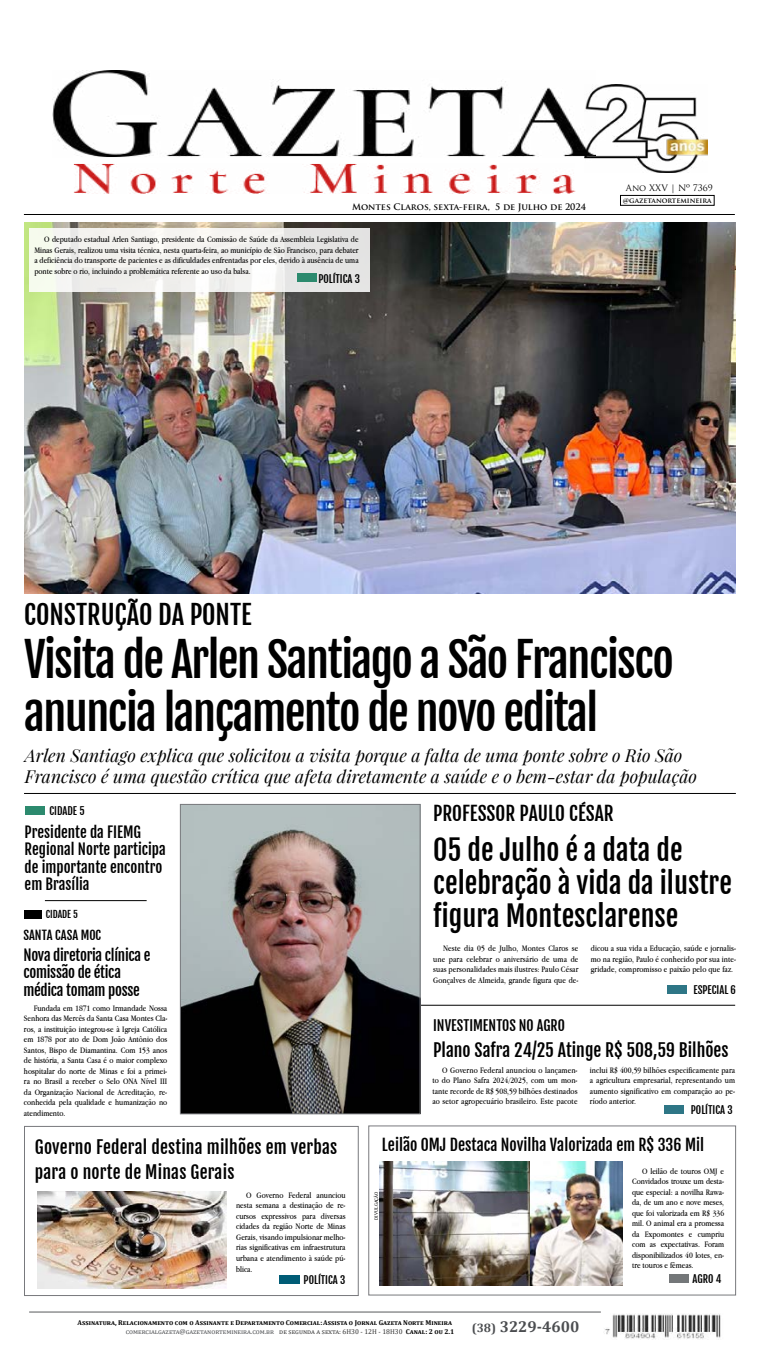
<style>
.page{position:relative;width:759px;height:1365px;background:#fff}
.page>*{position:absolute;margin:0;border:0;box-sizing:border-box;transform-origin:0 0}
.t1{font:46.38px/53.4px "Fjalla One";letter-spacing:-.035em;color:#000}
.t2{font:28px/33.2px "Fjalla One";color:#000}
.t3{font:26.25px "Fjalla One";color:#000}
.t4{font:19.25px "Fjalla One";color:#000}
.t5{font:italic 17.5px/21px "Playfair Display";color:#000}
.t6{font:17.5px/24.5px "Fjalla One";letter-spacing:.01em;color:#000}
.t7{font:15.75px "Fjalla One";color:#000}
.t8{font:700 15.75px "Cambria";color:#4b4d50}
.t9{font:14.88px/17.5px "Fjalla One";color:#000}
.t10{font:14.88px/17.5px "Fjalla One";letter-spacing:-.02em;color:#000}
.t11{font:14px "Fjalla One";color:#000}
.t12{font:12.25px "Fjalla One";color:#000}
.t13{font:700 12.25px "Cambria";color:#4b4d50}
.t14{font:10.5px "Fjalla One";color:#000}
.t15{font:9.62px "Fjalla One";color:#000}
.t16{font:8.75px/10.5px "Apple Garamond";color:#000;text-align:justify}
.t17{font:700 8.75px "Trajan Pro";color:#000}
.t18{font:8.75px "Trajan Pro";color:#000}
.t19{font:700 7px "Cambria";color:#000}
.t20{font:7px "Cambria";color:#333}
.t21{font:7px "Cambria";color:#4b4d50}
.t22{font:700 7px "Trajan Pro";color:#000}
.t23{font:4.38px "Andada";letter-spacing:.02em;color:#000}
.s1{font-weight:700;color:#000}
</style>
<div class="page">
<hr style="left:29px;top:1311px;width:572px;height:1px;background:#58595b">
<img style="left:53px;top:70px;width:532px;height:124px">
<img style="left:585px;top:84px;width:122px;height:88px">
<img style="left:25px;top:222px;width:711px;height:371px">
<div style="left:24px;top:1125px;width:335px;height:170px;border:1px solid #78797d"></div>
<div style="left:24px;top:909px;width:18px;height:9px;background:#000"></div>
<div style="left:667px;top:984px;width:20px;height:9px;background:#2e7686"></div>
<div style="left:664px;top:1105px;width:19px;height:8px;background:#2e7686"></div>
<div style="left:620px;top:195px;width:94px;height:10px;border:1px solid #000"></div>
<hr style="left:24px;top:214px;width:711px;height:1px;background:#000">
<img style="left:605px;top:1314px;width:116px;height:24px">
<hr style="left:24px;top:793px;width:712px;height:1px;background:#000">
<div style="left:25px;top:806px;width:19px;height:8px;background:#2c8a6e"></div>
<div style="left:368px;top:1125px;width:368px;height:170px;border:1px solid #78797d"></div>
<img style="left:380px;top:1161px;width:150px;height:124px">
<div style="left:669px;top:1273px;width:20px;height:9px;background:#747779"></div>
<div style="left:279px;top:1275px;width:21px;height:8px;background:#005c76"></div>
<hr style="left:45px;top:900px;width:102px;height:1px;background:#000">
<hr style="left:420px;top:1004px;width:315px;height:1px;background:#000">
<svg style="left:29px;top:228px;width:340px;height:64px;fill:#f1f1ed"></svg>
<div style="left:297px;top:273px;width:20px;height:9px;background:#2c8a6e"></div>
<img style="left:38px;top:1191px;width:188px;height:97px">
<img style="left:182px;top:805px;width:237px;height:307px">
<div style="left:180px;top:803px;width:241px;height:311px;border:1px solid #78797d"></div>
<img style="left:530px;top:1161px;width:92px;height:124px">
<p class="t17" style="left:352px;top:201px;width:139px">Montes Claros, sexta-feira,</p>
<p class="t17" style="left:495px;top:201px;width:92px">5 de Julho de 2024</p>
<p class="t16" style="left:34px;top:234px;width:326px;text-indent:10px">O deputado estadual Arlen Santiago, presidente da Comissão de Saúde da Assembleia Legislativa de Minas Gerais, realizou uma visita técnica, nesta quarta-feira, ao município de São Francisco, para debater a deficiência do transporte de pacientes ase dificuldades enfrentadas por eles, devido à ausência de uma</p>
<p class="t14" style="left:318px;top:272px;width:43px">POLÍTICA 3</p>
<p class="t16" style="left:34px;top:265px;width:218px">ponte sobre o rio, incluindo a problemática referente ao uso da balsa.</p>
<p class="t18" style="left:626px;top:182px;width:89px">Ano XXV | Nº 7369</p>
<p class="t22" style="left:623px;top:196px;width:90px">@gazetanortemineira</p>
<h3 class="t3" style="left:24px;top:599px;width:229px">CONSTRUÇÃO DA PONTE</h3>
<h1 class="t1" style="left:24px;top:632px;width:651px">Visita de Arlen Santiago a São Francisco anuncia lançamento de novo edital</h1>
<h3 class="t5" style="left:25px;top:744px;width:674px">Arlen Santiago explica que solicitou a visita porque a falta de uma ponte sobre o Rio São<br>Francisco é uma questão crítica que afeta diretamente a saúde oe bem-estar da população</h3>
<p class="t14" style="left:50px;top:804px;width:37px">CIDADE 5</p>
<h3 class="t9" style="left:25px;top:823px;width:143px">Presidente da FIEMG<br>Regional Norte participa de importante encontro em Brasília</h3>
<p class="t15" style="left:46px;top:908px;width:34px">CIDADE 5</p>
<h3 class="t12" style="left:23px;top:927px;width:79px">SANTA CASA MOC</h3>
<h3 class="t10" style="left:23px;top:946px;width:129px">Nova diretoria clínica e comissão de ética médica tomam posse</h3>
<p class="t16" style="left:34px;top:1002px;width:135px">Fundada em 1871 como Irmandade Nossa</p>
<p class="t16" style="left:24px;top:1023px;width:145px">ros a, instituição integrou s e- à Igreja Católica</p>
<p class="t16" style="left:24px;top:1012px;width:145px">Senhora das Mercês da Santa Casa Montes Cla-</p>
<p class="t16" style="left:24px;top:1033px;width:145px">em 1878 por ato de Dom João Antônio dos Santos, Bispo de Diamantina. Com 153 anos de história a, Santa Casa oé maior complexo</p>
<p class="t16" style="left:24px;top:1075px;width:145px">ra no Brasil a receber o Selo ONA Nível III</p>
<p class="t16" style="left:24px;top:1065px;width:145px">hospitalar do norte de Minas e foi a primei-</p>
<p class="t16" style="left:24px;top:1096px;width:145px">conhecida pela qualidade e humanização no</p>
<p class="t16" style="left:24px;top:1086px;width:145px">da Organização Nacional de Acreditação, re-</p>
<p class="t16" style="left:24px;top:1107px;width:43px">atendimento.</p>
<h3 class="t6" style="left:35px;top:1134px;width:304px">Governo Federal destina milhões em verbas para o norte de Minas Gerais</h3>
<p class="t16" style="left:289px;top:1189px;width:24px">Federal</p>
<p class="t16" style="left:246px;top:1189px;width:7px">O</p>
<p class="t16" style="left:257px;top:1189px;width:28px">Governo</p>
<p class="t16" style="left:316px;top:1189px;width:31px">anunciou</p>
<p class="t16" style="left:236px;top:1200px;width:111px">nesta semana a destinação de re-</p>
<p class="t16" style="left:236px;top:1221px;width:111px">cidades da região Norte de Minas</p>
<p class="t16" style="left:236px;top:1242px;width:111px">rias significativas em infraestrutura</p>
<p class="t16" style="left:321px;top:1210px;width:26px">diversas</p>
<p class="t16" style="left:261px;top:1210px;width:37px">expressivos</p>
<p class="t16" style="left:236px;top:1210px;width:21px">cursos</p>
<p class="t16" style="left:302px;top:1210px;width:15px">para</p>
<p class="t16" style="left:236px;top:1231px;width:111px">Gerais, visando impulsionar melho-</p>
<p class="t16" style="left:236px;top:1263px;width:18px">blica.</p>
<p class="t16" style="left:236px;top:1252px;width:111px">urbana e atendimento à saúde pú-</p>
<p class="t14" style="left:304px;top:1273px;width:43px">POLÍTICA 3</p>
<h3 class="t4" style="left:433px;top:802px;width:182px">PROFESSOR PAULO CÉSAR</h3>
<h2 class="t2" style="left:433px;top:833px;width:300px">05 de Julho aé data de celebração à vida da ilustre figura Montesclarense</h2>
<p class="t16" style="left:433px;top:942px;width:147px;text-indent:10px">Neste dia 05 de Julho, Montes Claros se une para celebrar o aniversário de uma de suas personalidades mais ilustres: Paulo César</p>
<p class="t16" style="left:433px;top:974px;width:147px">Gonçalves de Almeida, grande figura que de-</p>
<h3 class="t11" style="left:433px;top:1016px;width:133px">INVESTIMENTOS NO AGRO</h3>
<p class="t16" style="left:591px;top:942px;width:147px">dicou a sua vida a Educação, saúde e jornalis-</p>
<p class="t16" style="left:591px;top:953px;width:147px">mo na região, Paulo é conhecido por sua inte-</p>
<p class="t16" style="left:591px;top:963px;width:144px">gridade, compromisso e paixão pelo que faz.</p>
<p class="t14" style="left:693px;top:982px;width:44px">ESPECIAL 6</p>
<h3 class="t6" style="left:433px;top:1037px;width:297px">Plano Safra 24/25 Atinge $R 508,59 Bilhões</h3>
<p class="t16" style="left:442px;top:1064px;width:137px">O Governo Federal anunciou o lançamen-</p>
<p class="t16" style="left:432px;top:1095px;width:147px">ao setor agropecuário brasileiro. Este pacote</p>
<p class="t16" style="left:432px;top:1074px;width:147px">to do Plano Safra 2024/2025, com um mon-</p>
<p class="t16" style="left:432px;top:1085px;width:147px">tante recorde de $R 508,59 bilhões destinados</p>
<p class="t16" style="left:590px;top:1064px;width:147px">inclui $R 400,59 bilhões especificamente para a agricultura empresarial, representando um</p>
<p class="t16" style="left:590px;top:1095px;width:48px">ríodo anterior.</p>
<p class="t16" style="left:590px;top:1085px;width:147px">aumento significativo em comparação ao pe-</p>
<p class="t14" style="left:691px;top:1103px;width:43px">POLÍTICA 3</p>
<h3 class="t7" style="left:382px;top:1134px;width:324px">Leilão OMJ Destaca Novilha Valorizada em $R 336 Mil</h3>
<p class="t23" style="left:373px;top:1219px;width:30px;rotate:-90deg">DIVULGAÇÃO</p>
<p class="t16" style="left:642px;top:1165px;width:84px">O leilão de touros OMJ e</p>
<p class="t16" style="left:632px;top:1196px;width:94px">da, de um ano e nove meses,</p>
<p class="t16" style="left:632px;top:1175px;width:94px">Convidados trouxe um desta-</p>
<p class="t16" style="left:632px;top:1207px;width:94px;text-align:right">que foi valorizada em $R 336 mil O. animal era a promessa cumpriu</p>
<p class="t16" style="left:632px;top:1186px;width:94px">que especial a: novilha Rawa-</p>
<p class="t16" style="left:632px;top:1228px;width:9px">da</p>
<p class="t16" style="left:645px;top:1228px;width:40px">Expomontes</p>
<p class="t16" style="left:689px;top:1228px;width:5px">e</p>
<p class="t16" style="left:661px;top:1238px;width:41px">expectativas.</p>
<p class="t16" style="left:704px;top:1238px;width:21px">Foram</p>
<p class="t16" style="left:632px;top:1238px;width:15px">com</p>
<p class="t16" style="left:632px;top:1259px;width:63px">tre touros e fêmeas.</p>
<p class="t16" style="left:650px;top:1238px;width:8px">as</p>
<p class="t16" style="left:632px;top:1249px;width:94px">disponibilizados 40 lotes, en-</p>
<p class="t14" style="left:693px;top:1271px;width:30px">AGRO 4</p>
<p class="t19" style="left:78px;top:1317px;width:376px">Assinatura, Relacionamento com o Assinante e Departamento Comercial:Assista o Jornal Gazeta Norte Mineira</p>
<h3 class="t8" style="left:500px;top:1314px;width:81px">3229-4600</h3>
<h3 class="t13" style="left:472px;top:1318px;width:26px">(38)</h3>
<p class="t21" style="left:126px;top:1326px;width:150px">comercialgazeta@gazetanortemineira.com.br</p>
<p class="t20" style="left:279px;top:1326px;width:177px">de segunda a sexta H6: 30 - 12H - 18H30 <span class="s1">Canal 2: ou 2.1</span></p>
</div>
